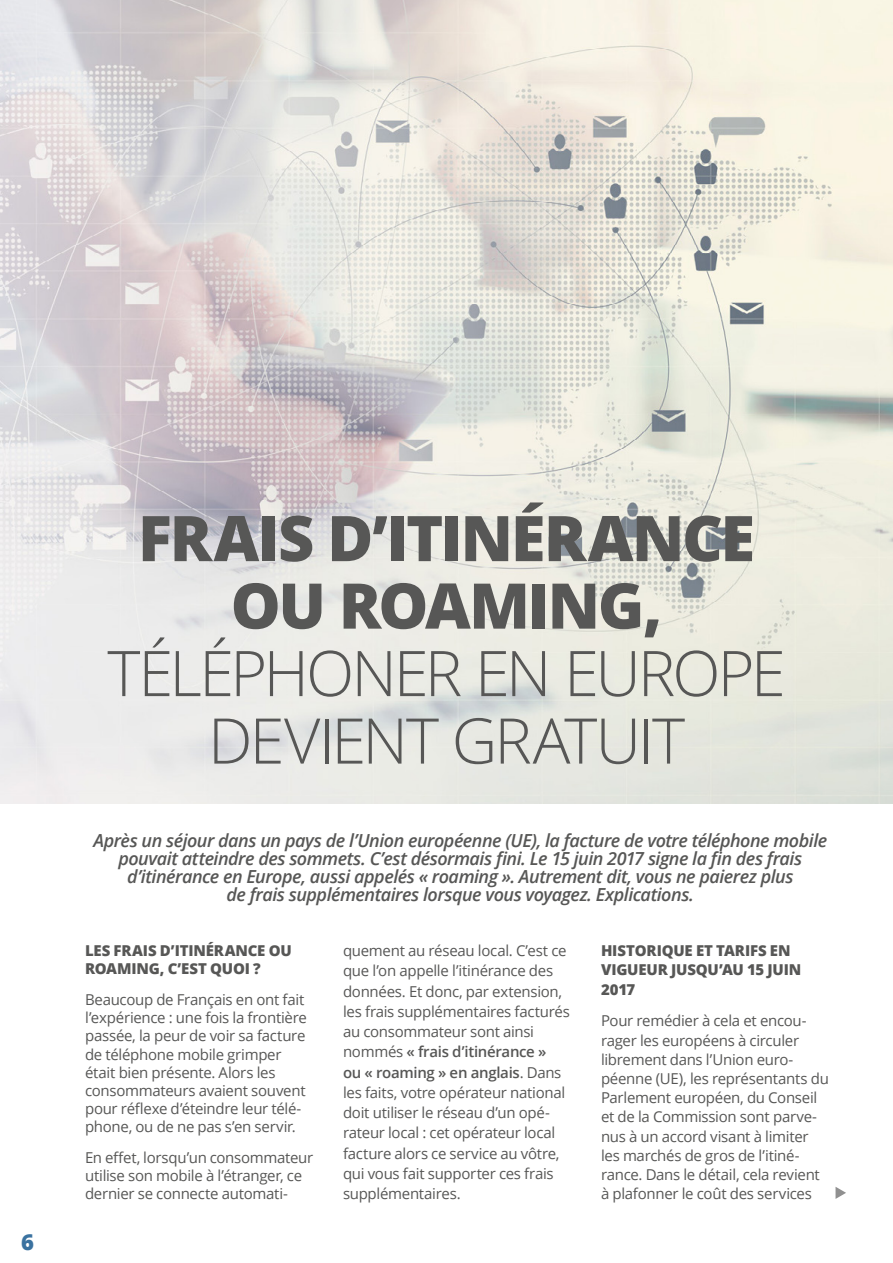
<style>
.page{position:relative;width:893px;height:1263px;background:#fff}
.page>*{position:absolute;margin:0;border:0;box-sizing:border-box;transform-origin:0 0}
.t1{font:300 63px/67.5px "Open Sans";letter-spacing:-.045em;color:#575756;text-align:center}
.t2{font:800 63px/67.5px "Open Sans";letter-spacing:-.035em;color:#575756;text-align:center}
.t3{font:800 22.05px "Open Sans";color:#3a72a0}
.t4{font:italic 600 18px/18px "Open Sans";letter-spacing:-.025em;color:#575756;text-align:center}
.t5{font:15px/20.2px "Open Sans";letter-spacing:-.02em;color:#575756}
.t6{font:800 15px/19.2px "Open Sans";letter-spacing:-.01em;color:#575756}
.s1{font-weight:600}
</style>
<div class="page">
<svg style="left:835px;top:1187px;width:11px;height:12px"></svg>
<img style="left:0;top:0;width:893px;height:804px">
<h2 class="t3" style="left:21px;top:1225px;width:14px">6</h2>
<h1 class="t2" style="left:138px;top:501px;width:619px">FRAIS D’ITINÉRANCE<br>OU ROAMING,</h1>
<h1 class="t1" style="left:107px;top:638px;width:680px">TÉLÉPHONER EN EUROPE<br>DEVIENT GRATUIT</h1>
<p class="t4" style="left:93px;top:831px;width:735px">Après un séjour dans un pays de l’Union européenne (UE), la facture de votre téléphone mobile pouvait atteindre des sommets. C’est désormais fini. Le 15 juin 2017 signe la fin des frais d’itinérance en Europe, aussi appelés « roaming ». Autrement dit, vous ne paierez plus<br>de frais supplémentaires lorsque vous voyagez. Explications.</p>
<p class="t6" style="left:85px;top:941px;width:208px;line-height:18.1px">LES FRAIS D’ITINÉRANCE OU<br>ROAMING, C’EST QUOI ?</p>
<p class="t5" style="left:85px;top:990px;width:223px;line-height:18.1px">Beaucoup de Français en ont fait l’expérience : une fois la frontière passée, la peur de voir sa facture de téléphone mobile grimper était bien présente. Alors les consommateurs avaient souvent pour réflexe d’éteindre leur télé&shy;phone, ou de ne pas s’en servir.</p>
<p class="t5" style="left:85px;top:1148px;width:230px;line-height:18.1px">En effet, lorsqu’un consommateur utilise son mobile à l’étranger, ce dernier se connecte automati-</p>
<p class="t5" style="left:343px;top:940px;width:228px">quement au réseau local. C’est ce que l’on appelle l’itinérance des données. Et donc, par extension, les frais supplémentaires facturés au consommateur sont ainsi nommés <span class="s1">« frais d’itinérance »<br>ou « roaming » en anglais</span>. Dans les faits, votre opérateur national doit utiliser le réseau d’un opé&shy;rateur local : cet opérateur local facture alors ce service au vôtre, qui vous fait supporter ces frais supplémentaires.</p>
<p class="t6" style="left:601px;top:940px;width:202px">HISTORIQUE ET TARIFS EN<br>VIGUEUR JUSQU’AU 15 JUIN<br>2017</p>
<p class="t5" style="left:601px;top:1011px;width:229px;line-height:19.2px">Pour remédier à cela et encou&shy;rager les européens à circuler librement dans l’Union euro&shy;péenne (UE), les représentants du<br>Parlement européen, du Conseil et de la Commission sont parve&shy;nus à un accord visant à limiter les marchés de gros de l’itiné&shy;rance. Dans le détail, cela revient à plafonner le coût des services</p>
</div>
